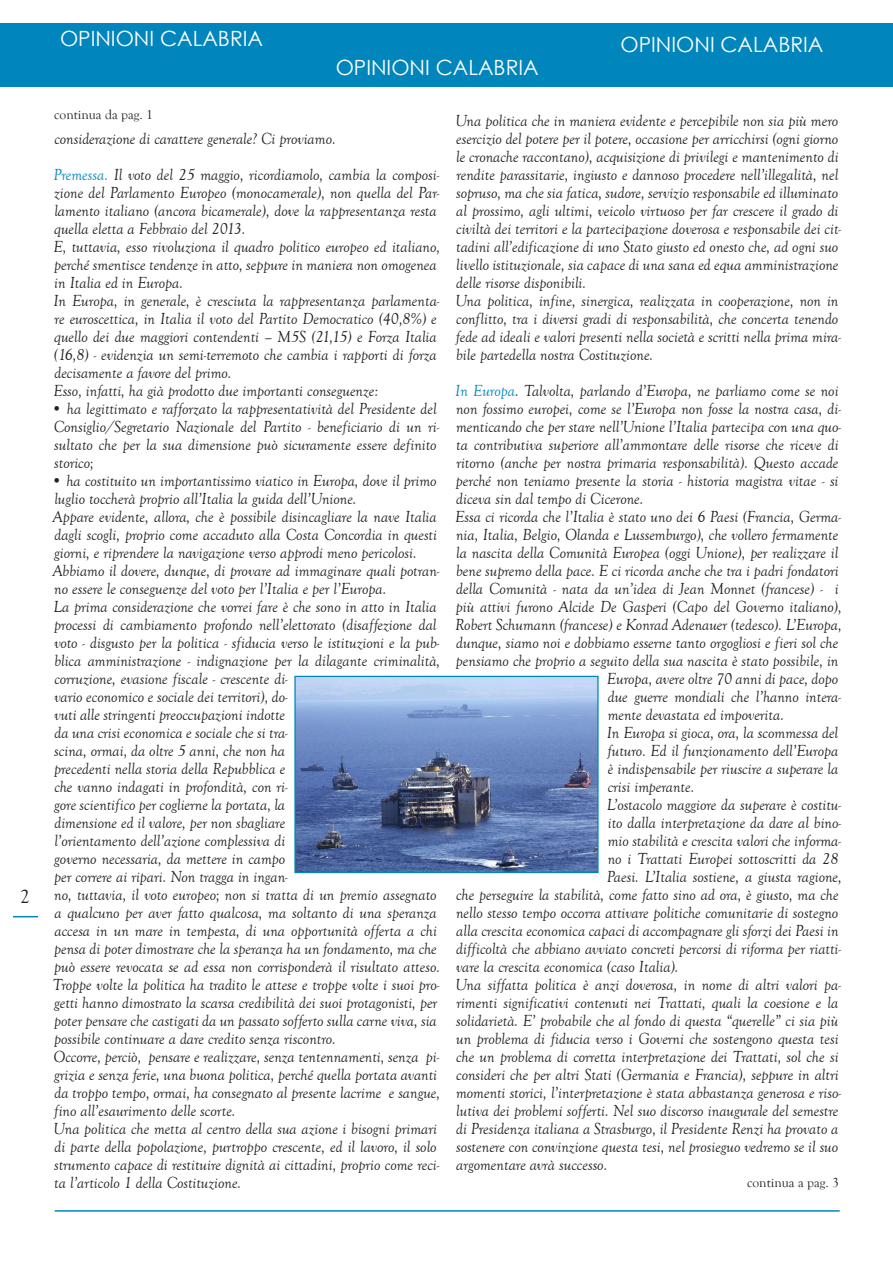
<style>
.page{position:relative;width:893px;height:1263px;background:#fff}
.page>*{position:absolute;margin:0;border:0;box-sizing:border-box;transform-origin:0 0}
.t1{font:21px "Century Gothic";color:#fff}
.t2{font:19.5px "Goudy Old Style T";color:#231f20}
.t3{font:italic 16.5px/18px "Goudy Old Style T";color:#231f20}
.t4{font:13.5px "Goudy Old Style T";color:#231f20}
.s1{color:#0086bc}
</style>
<div class="page">
<hr style="left:55px;top:1210px;width:785px;height:1px;background:#0086bc">
<svg style="left:13px;top:916px;width:25px;height:1px"></svg>
<img style="left:296px;top:678px;width:301px;height:193px">
<div style="left:294px;top:676px;width:305px;height:197px;border:1px solid #0086bc"></div>
<div style="left:0;top:23px;width:893px;height:64px;background:#0086bc"></div>
<p class="t2" style="left:20px;top:886px;width:11px">2</p>
<p class="t1" style="left:60px;top:24px;width:205px">OPINIONI CALABRIA</p>
<p class="t1" style="left:336px;top:53px;width:205px">OPINIONI CALABRIA</p>
<p class="t1" style="left:620px;top:29px;width:205px">OPINIONI CALABRIA</p>
<p class="t4" style="left:54px;top:108px;width:100px">continua da pag. 1</p>
<p class="t3" style="left:54px;top:130px;width:283px">considerazione di carattere generale? Ci proviamo.</p>
<p class="t3" style="left:53px;top:166px;width:387px"><span class="s1">Premessa.</span> Il voto del 25 maggio, ricordiamolo, cambia la composi&shy;zione del Parlamento Europeo (monocamerale), non quella del Par&shy;lamento italiano (ancora bicamerale), dove la rappresentanza resta quella eletta a Febbraio del 2013.</p>
<p class="t3" style="left:53px;top:238px;width:388px">E, tuttavia, esso rivoluziona il quadro politico europeo ed italiano, perché smentisce tendenze in atto, seppure in maniera non omogenea in Italia ed in Europa.</p>
<p class="t3" style="left:53px;top:292px;width:387px">In Europa, in generale, è cresciuta la rappresentanza parlamenta&shy;re euroscettica, in Italia il voto del Partito Democratico (40,8%) e quello dei due maggiori contendenti – M5S (21,15) e Forza Italia (16,8) - evidenzia un semi-terremoto che cambia i rapporti di forza decisamente a favore del primo.</p>
<p class="t3" style="left:53px;top:382px;width:326px">Esso, infatti, ha già prodotto due importanti conseguenze:</p>
<p class="t3" style="left:51px;top:400px;width:389px">• ha legittimato e rafforzato la rappresentatività del Presidente del Consiglio/Segretario Nazionale del Partito - beneficiario di un ri&shy;sultato che per la sua dimensione può sicuramente essere definito storico;</p>
<p class="t3" style="left:51px;top:472px;width:387px">• ha costituito un importantissimo viatico in Europa, dove il primo luglio toccherà proprio all’Italia la guida dell’Unione.</p>
<p class="t3" style="left:53px;top:508px;width:386px;text-align:justify">Appare evidente, allora, che è possibile disincagliare la nave Italia dagli scogli, proprio come accaduto alla Costa Concordia in questi giorni, e riprendere la navigazione verso approdi meno pericolosi.</p>
<p class="t3" style="left:53px;top:562px;width:388px">Abbiamo il dovere, dunque, di provare ad immaginare quali potran&shy;no essere le conseguenze del voto per l’Italia e per l’Europa.</p>
<p class="t3" style="left:53px;top:598px;width:389px">La prima considerazione che vorrei fare è che sono in atto in Italia processi di cambiamento profondo nell’elettorato (disaffezione dal voto - disgusto per la politica - sfiducia verso le istituzioni e la pub&shy;blica amministrazione - indignazione per la dilagante criminalità, corruzione, evasione fiscale - crescente di-<br>vario economico e sociale dei territori), do-<br>vuti alle stringenti preoccupazioni indotte<br>da una crisi economica e sociale che si tra-<br>scina, ormai, da oltre 5 anni, che non ha<br>precedenti nella storia della Repubblica e<br>che vanno indagati in profondità, con ri-<br>gore scientifico per coglierne la portata, la<br>dimensione ed il valore, per non sbagliare<br>l’orientamento dell’azione complessiva di<br>governo necessaria, da mettere in campo<br>per correre ai ripari. Non tragga in ingan-<br>no, tuttavia, il voto europeo; non si tratta di un premio assegnato a qualcuno per aver fatto qualcosa, ma soltanto di una speranza accesa in un mare in tempesta, di una opportunità offerta a chi pensa di poter dimostrare che la speranza ha un fondamento, ma che può essere revocata se ad essa non corrisponderà il risultato atteso.<br>Troppe volte la politica ha tradito le attese e troppe volte i suoi pro&shy;getti hanno dimostrato la scarsa credibilità dei suoi protagonisti, per poter pensare che castigati da un passato sofferto sulla carne viva, sia possibile continuare a dare credito senza riscontro.</p>
<p class="t3" style="left:54px;top:1048px;width:388px">Occorre, perciò, pensare e realizzare, senza tentennamenti, senza pi&shy;grizia e senza ferie, una buona politica, perché quella portata avanti da troppo tempo, ormai, ha consegnato al presente lacrime e sangue, fino all’esaurimento delle scorte.</p>
<p class="t3" style="left:54px;top:1120px;width:387px">Una politica che metta al centro della sua azione i bisogni primari di parte della popolazione, purtroppo crescente, ed il lavoro, il solo strumento capace di restituire dignità ai cittadini, proprio come reci&shy;ta l’articolo 1 della Costituzione.</p>
<p class="t3" style="left:455px;top:112px;width:387px">Una politica che in maniera evidente e percepibile non sia più mero esercizio del potere per il potere, occasione per arricchirsi (ogni giorno le cronache raccontano), acquisizione di privilegi e mantenimento di rendite parassitarie, ingiusto e dannoso procedere nell’illegalità, nel sopruso, ma che sia fatica, sudore, servizio responsabile ed illuminato al prossimo, agli ultimi, veicolo virtuoso per far crescere il grado di civiltà dei territori e la partecipazione doverosa e responsabile dei cit&shy;tadini all’edificazione di uno Stato giusto ed onesto che, ad ogni suo livello istituzionale, sia capace di una sana ed equa amministrazione delle risorse disponibili.</p>
<p class="t3" style="left:455px;top:292px;width:387px">Una politica, infine, sinergica, realizzata in cooperazione, non in conflitto, tra i diversi gradi di responsabilità, che concerta tenendo fede ad ideali e valori presenti nella società e scritti nella prima mira&shy;bile partedella nostra Costituzione.</p>
<p class="t3" style="left:455px;top:382px;width:387px"><span class="s1">In Europa</span>. Talvolta, parlando d’Europa, ne parliamo come se noi non fossimo europei, come se l’Europa non fosse la nostra casa, di&shy;menticando che per stare nell’Unione l’Italia partecipa con una quo&shy;ta contributiva superiore all’ammontare delle risorse che riceve di ritorno (anche per nostra primaria responsabilità). Questo accade perché non teniamo presente la storia - historia magistra vitae - si diceva sin dal tempo di Cicerone.</p>
<p class="t3" style="left:455px;top:508px;width:387px">Essa ci ricorda che l’Italia è stato uno dei 6 Paesi (Francia, Germa-</p>
<p class="t3" style="left:456px;top:526px;width:384px">nia, Italia, Belgio, Olanda e Lussemburgo), che vollero fermamente</p>
<p class="t3" style="left:456px;top:544px;width:384px">la nascita della Comunità Europea (oggi Unione), per realizzare il</p>
<p class="t3" style="left:456px;top:562px;width:384px">bene supremo della pace. E ci ricorda anche che tra i padri fondatori</p>
<p class="t3" style="left:456px;top:580px;width:384px">della Comunità - nata da un’idea di Jean Monnet (francese) - i</p>
<p class="t3" style="left:456px;top:598px;width:387px">più attivi furono Alcide De Gasperi (Capo del Governo italiano),</p>
<p class="t3" style="left:455px;top:616px;width:388px">Robert Schumann (francese) e Konrad Adenauer (tedesco). L’Europa,</p>
<p class="t3" style="left:456px;top:634px;width:384px">dunque, siamo noi e dobbiamo esserne tanto orgogliosi e fieri sol che</p>
<p class="t3" style="left:456px;top:652px;width:384px">pensiamo che proprio a seguito della sua nascita è stato possibile, in</p>
<p class="t3" style="left:607px;top:670px;width:233px">Europa, avere oltre 70 anni di pace, dopo</p>
<p class="t3" style="left:608px;top:688px;width:235px">due guerre mondiali che l’hanno intera-</p>
<p class="t3" style="left:608px;top:706px;width:178px">mente devastata ed impoverita.</p>
<p class="t3" style="left:607px;top:724px;width:233px;text-align:justify">In Europa si gioca, ora, la scommessa del futuro. Ed il funzionamento dell’Europa è indispensabile per riuscire a superare la crisi imperante.</p>
<p class="t3" style="left:607px;top:796px;width:236px">L’ostacolo maggiore da superare è costitu-</p>
<p class="t3" style="left:608px;top:814px;width:235px">ito dalla interpretazione da dare al bino-</p>
<p class="t3" style="left:608px;top:832px;width:235px">mio stabilità e crescita valori che informa-</p>
<p class="t3" style="left:608px;top:850px;width:232px">no i Trattati Europei sottoscritti da 28</p>
<p class="t3" style="left:607px;top:868px;width:236px">Paesi. L’Italia sostiene, a giusta ragione,</p>
<p class="t3" style="left:456px;top:886px;width:384px">che perseguire la stabilità, come fatto sino ad ora, è giusto, ma che</p>
<p class="t3" style="left:456px;top:904px;width:384px">nello stesso tempo occorra attivare politiche comunitarie di sostegno</p>
<p class="t3" style="left:456px;top:922px;width:384px">alla crescita economica capaci di accompagnare gli sforzi dei Paesi in</p>
<p class="t3" style="left:456px;top:940px;width:386px">difficoltà che abbiano avviato concreti percorsi di riforma per riatti-</p>
<p class="t3" style="left:456px;top:958px;width:224px">vare la crescita economica (caso Italia).</p>
<p class="t3" style="left:455px;top:976px;width:387px">Una siffatta politica è anzi doverosa, in nome di altri valori pa&shy;rimenti significativi contenuti nei Trattati, quali la coesione e la solidarietà. E’ probabile che al fondo di questa “querelle” ci sia più un problema di fiducia verso i Governi che sostengono questa tesi che un problema di corretta interpretazione dei Trattati, sol che si consideri che per altri Stati (Germania e Francia), seppure in altri momenti storici, l’interpretazione è stata abbastanza generosa e riso&shy;lutiva dei problemi sofferti. Nel suo discorso inaugurale del semestre di Presidenza italiana a Strasburgo, il Presidente Renzi ha provato a sostenere con convinzione questa tesi, nel prosieguo vedremo se il suo argomentare avrà successo.</p>
<p class="t4" style="left:747px;top:1176px;width:93px">continua a pag. 3</p>
</div>
